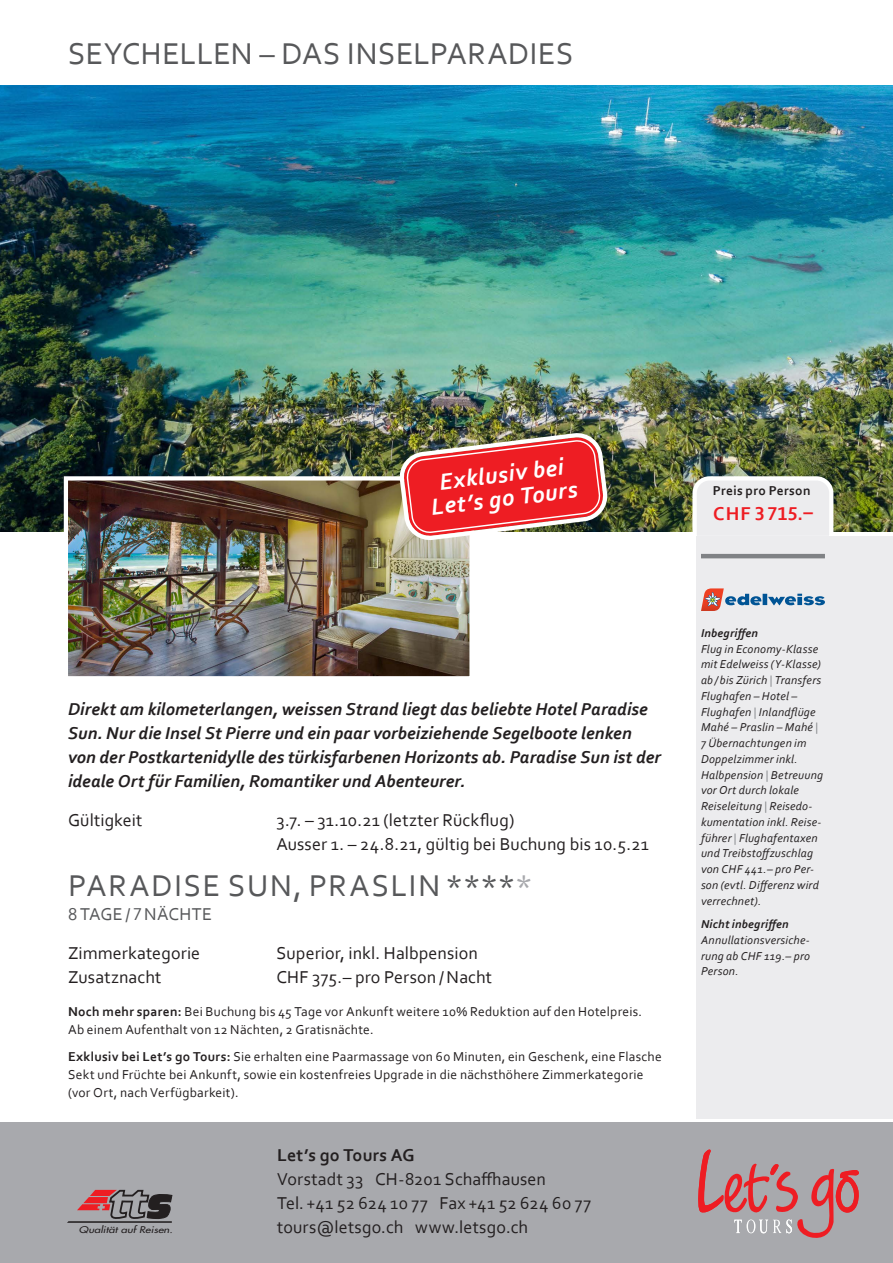
<style>
.page{position:relative;width:893px;height:1263px;background:#fff}
.page>*{position:absolute;margin:0;border:0;box-sizing:border-box;transform-origin:0 0}
.t1{font:31.5px "Corbel";letter-spacing:.025em;color:#57585a}
.t2{font:31.5px "Corbel";letter-spacing:.06em;color:#57585a}
.t3{font:italic 700 24px/24px "Corbel";color:#fff;text-align:center}
.t4{font:700 19.5px "Corbel";letter-spacing:.04em;color:#ee1d23}
.t5{font:18px/24px "Corbel";letter-spacing:.005em;color:#231f20}
.t6{font:italic 700 18px/24px "Corbel";letter-spacing:.005em;color:#231f20}
.t7{font:700 18px "Corbel";letter-spacing:.01em;color:#231f20}
.t8{font:18px "Corbel";letter-spacing:.015em;color:#57585a}
.t9{font:13.5px/18px "Corbel";letter-spacing:.02em;color:#231f20}
.t10{font:700 13.5px "Corbel";letter-spacing:.025em;color:#231f20}
.t11{font:italic 12px/15.8px "Corbel";letter-spacing:.02em;color:#231f20}
.t12{font:italic 700 12px "Corbel";letter-spacing:.02em;color:#231f20}
.t13{font:italic 9px "Futura";color:#231f20;scale:1.25 1}
.s1{color:#a8a9ad}
.s2{font-weight:700}
.s3{color:#808285}
</style>
<div class="page">
<img style="left:0;top:85px;width:893px;height:446px">
<img style="left:62px;top:474px;width:408px;height:203px">
<svg style="left:690px;top:474px;width:146px;height:68px;background:#e2e3e2"></svg>
<div style="left:0;top:1123px;width:893px;height:140px;background:#a8a9ad"></div>
<div style="left:697px;top:536px;width:196px;height:582px;background:#ececee"></div>
<hr style="left:701px;top:554px;width:124px;height:4px;background:#808285">
<img style="left:400px;top:434px;width:206px;height:105px">
<svg style="left:701px;top:588px;width:61px;height:23px"></svg>
<hr style="left:763px;top:594px;width:4px;height:11px;background:#005495">
<svg style="left:768px;top:594px;width:57px;height:11px"></svg>
<svg style="left:67px;top:1190px;width:105px;height:33px"></svg>
<svg style="left:698px;top:1149px;width:161px;height:89px"></svg>
<h1 class="t1" style="left:68px;top:34px;width:507px">SEYCHELLEN – DAS INSELPARADIES</h1>
<h2 class="t3" style="left:427px;top:471px;width:149px;rotate:-7deg">Exklusiv bei<br>Let’s go Tours</h2>
<p class="t10" style="left:713px;top:482px;width:99px">Preis pro Person</p>
<h3 class="t4" style="left:713px;top:501px;width:101px">CHF 3 715.–</h3>
<p class="t6" style="left:68px;top:696px;width:594px">Direkt am kilometerlangen, weissen Strand liegt das beliebte Hotel Paradise Sun. Nur die Insel St Pierre und ein paar vorbeiziehende Segelboote lenken von der Postkartenidylle des türkisfarbenen Horizonts ab. Paradise Sun ist der ideale Ort für Familien, Romantiker und Abenteurer.</p>
<h3 class="t5" style="left:68px;top:807px;width:76px">Gültigkeit</h3>
<h3 class="t5" style="left:276px;top:807px;width:374px">3.7. – 31.10.21 (letzter Rückflug)<br>Ausser 1. – 24.8.21, gültig bei Buchung bis 10.5.21</h3>
<h1 class="t2" style="left:69px;top:866px;width:465px">PARADISE SUN, PRASLIN****<span class="s1">*</span></h1>
<h3 class="t8" style="left:68px;top:903px;width:146px">8 TAGE / 7NÄCHTE</h3>
<h3 class="t5" style="left:68px;top:941px;width:134px">Zimmerkategorie</h3>
<h3 class="t5" style="left:276px;top:941px;width:203px">Superior, inkl. Halbpension</h3>
<h3 class="t5" style="left:68px;top:965px;width:95px">Zusatznacht</h3>
<h3 class="t5" style="left:276px;top:965px;width:217px">CHF 375.– pro Person /Nacht</h3>
<p class="t9" style="left:68px;top:1002px;width:576px"><span class="s2">Noch mehr sparen:</span> Bei Buchung bis 45 Tage vor Ankunft weitere 10% Reduktion auf den Hotelpreis.<br>Ab einem Aufenthalt von 12 Nächten, 2 Gratisnächte.</p>
<p class="t9" style="left:68px;top:1047px;width:595px"><span class="s2">Exklusiv bei Let’s go Tours:</span> Sie erhalten eine Paarmassage von 60 Minuten, ein Geschenk, eine Flasche<br>Sekt und Früchte bei Ankunft, sowie ein kostenfreies Upgrade in die nächsthöhere Zimmerkategorie (vor Ort, nach Verfügbarkeit).</p>
<p class="t13" style="left:79px;top:1224px;width:76px">Qualität auf Reisen.</p>
<h3 class="t7" style="left:277px;top:1144px;width:139px">Let’s go Tours AG</h3>
<h3 class="t5" style="left:277px;top:1167px;width:315px">Vorstadt 33 CH-8201 Schaffhausen<br>Tel. +41 52 624 10 77 Fax +41 52 624 60 77 tours@letsgo.ch www.letsgo.ch</h3>
<p class="t12" style="left:701px;top:625px;width:58px">Inbegriffen</p>
<p class="t11" style="left:701px;top:640px;width:124px">Flug in Economy-Klasse mit Edelweiss (Y-Klasse) ab / bis Zürich <span class="s3">|</span> Transfers<br>Flughafen – Hotel –<br>Flughafen <span class="s3">|</span> Inlandflüge<br>Mahé – Praslin – Mahé <span class="s3">|<br></span>7 Übernachtungen im<br>Doppelzimmer inkl.<br>Halbpension <span class="s3">|</span> Betreuung vor Ort durch lokale<br>Reiseleitung <span class="s3">|</span> Reisedo&shy;kumentation inkl. Reise&shy;führer <span class="s3">|</span> Flughafentaxen und Treibstoffzuschlag von CHF 441.– pro Per&shy;son (evtl. Differenz wird verrechnet).</p>
<p class="t12" style="left:701px;top:917px;width:89px">Nicht inbegriffen</p>
<p class="t11" style="left:701px;top:932px;width:111px;text-align:justify">Annullationsversiche&shy;rung ab CHF 119.– pro Person.</p>
</div>
